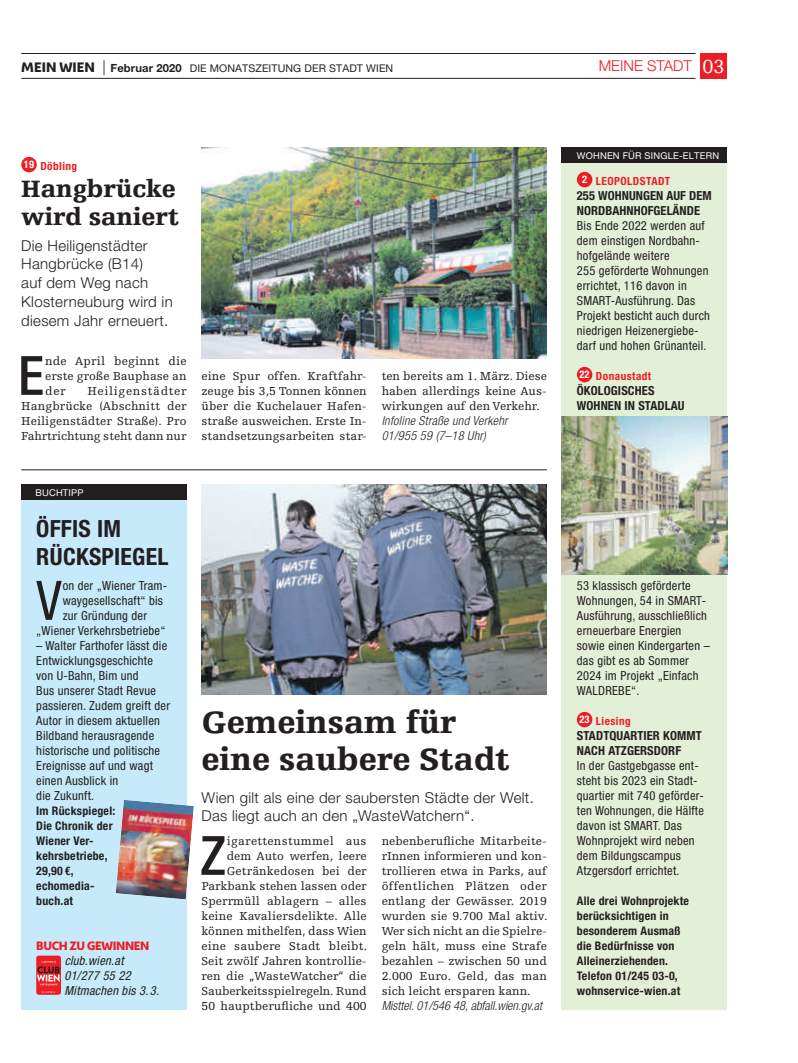
<style>
.page{position:relative;width:798px;height:1063px;background:#fff}
.page>*{position:absolute;margin:0;border:0;box-sizing:border-box;transform-origin:0 0}
.t1{font:condensed 54.5px "Helvetica Neue LT Pro";color:#231f20}
.t2{font:500 condensed 54.25px "Helvetica Neue LT Pro";color:#231f20}
.t3{font:900 32.5px/36.2px "Egyptienne FLT Std";color:#231f20}
.t4{font:900 25px/27.5px "Egyptienne FLT Std";color:#231f20}
.t5{font:700 condensed 23.75px/27.5px "Helvetica Neue LT Pro";letter-spacing:.01em;color:#231f20}
.t6{font:300 15px/18.8px "Helvetica Neue LT Pro";letter-spacing:.02em;color:#231f20}
.t7{font:300 15px "Helvetica Neue LT Pro";color:#ee1d23}
.t8{font:condensed 12.5px/15px "Helvetica Neue LT Pro";letter-spacing:.02em;color:#231f20}
.t9{font:700 condensed 12.5px/15px "Helvetica Neue LT Pro";letter-spacing:.01em;color:#231f20}
.t10{font:italic 300 condensed 12.5px/15px "Helvetica Neue LT Pro";letter-spacing:.02em;color:#231f20}
.t11{font:italic condensed 12.5px/15px "Helvetica Neue LT Pro";letter-spacing:.02em;color:#231f20}
.t12{font:italic 300 condensed 12.5px "Helvetica Neue LT Pro";color:#231f20}
.t13{font:12.25px/15px "Egyptienne FLT Std";color:#231f20;text-align:justify}
.t14{font:700 condensed 11.88px/15px "Helvetica Neue LT Pro";letter-spacing:.02em;color:#231f20}
.t15{font:700 condensed 11.25px "Helvetica Neue LT Pro";letter-spacing:.04em;color:#ee1d23}
.t16{font:800 11.25px "Wiener Melange";letter-spacing:-.03em;color:#ee1d23}
.t17{font:10.62px "Helvetica Neue LT Pro";letter-spacing:.01em;color:#231f20}
.t18{font:9.38px "Helvetica Neue LT Pro";letter-spacing:.02em;color:#fff}
.s1{font-family:"Wiener Melange";font-weight:800;font-size:12.75px}
.s2{font-weight:300;font-size:15px}
.s3{font-weight:700;font-size:11.25px}
.s4{font-family:"Egyptienne FLT Std";font-weight:400;font-size:20px;color:#fff}
.s5{font-size:10.5px;color:#fff}
</style>
<div class="page">
<div style="left:699px;top:53px;width:27px;height:26px;background:#ee1d23"></div>
<hr style="left:21px;top:53px;width:674px;height:1px;background:#231f20">
<hr style="left:21px;top:78px;width:674px;height:1px;background:#231f20">
<hr style="left:21px;top:470px;width:525px;height:1px;background:#231f20">
<div style="left:561px;top:148px;width:165px;height:862px;background:#e3f0d8"></div>
<div style="left:576px;top:172px;width:16px;height:15px;background:#ee1d23;border-radius:50%"></div>
<div style="left:576px;top:367px;width:16px;height:15px;background:#ee1d23;border-radius:50%"></div>
<div style="left:576px;top:712px;width:16px;height:15px;background:#ee1d23;border-radius:50%"></div>
<div style="left:561px;top:148px;width:165px;height:15px;background:#221e20"></div>
<div style="left:21px;top:157px;width:16px;height:15px;background:#ee1d23;border-radius:50%"></div>
<img style="left:201px;top:148px;width:345px;height:211px">
<img style="left:561px;top:417px;width:165px;height:158px">
<img style="left:201px;top:484px;width:345px;height:211px">
<div style="left:21px;top:485px;width:165px;height:525px;background:#c6eafa"></div>
<div style="left:21px;top:485px;width:165px;height:15px;background:#221e20"></div>
<img style="left:116px;top:800px;width:78px;height:99px">
<div style="left:36px;top:956px;width:25px;height:39px;background:#ee1d23;border-radius:3px"></div>
<svg style="left:41px;top:991px;width:14px;height:2px"></svg>
<svg style="left:37px;top:961px;width:23px;height:24px"></svg>
<p class="t17" style="left:21px;top:64px;width:373px"><span class="s1">MEIN WIEN</span> <span class="s2">|</span> <span class="s3">Februar 2020</span> DIE MONATSZEITUNG DER STADT WIEN</p>
<p class="t7" style="left:598px;top:61px;width:127px">MEINE STADT <span class="s4">03</span></p>
<p class="t15" style="left:24px;top:162px;width:55px"><span class="s5">19</span> Döbling</p>
<h3 class="t4" style="left:21px;top:177px;width:159px">Hangbrücke wird saniert</h3>
<p class="t6" style="left:21px;top:237px;width:153px">Die Heiligenstädter<br>Hangbrücke (B14)<br>auf dem Weg nach<br>Klosterneuburg wird in diesem Jahr erneuert.</p>
<h2 class="t2" style="left:18px;top:356px;width:28px">E</h2>
<p class="t13" style="left:45px;top:354px;width:143px">nde April beginnt die erste große Bauphase an der</p>
<p class="t13" style="left:21px;top:384px;width:167px;text-indent:66px">Heiligenstädter Hangbrücke (Abschnitt der Heiligenstädter Straße). Pro Fahrtrichtung steht dann nur</p>
<p class="t13" style="left:201px;top:369px;width:167px">eine Spur offen. Kraftfahr&shy;zeuge bis 3,5 Tonnen können über die Kuchelauer Hafen&shy;straße ausweichen. Erste In&shy;standsetzungsarbeiten star-</p>
<p class="t13" style="left:381px;top:369px;width:167px">ten bereits am 1. März. Diese haben allerdings keine Aus&shy;wirkungen auf den Verkehr.</p>
<p class="t10" style="left:381px;top:414px;width:127px">Infoline Straße und Verkehr<br>01/955 59 (7–18 Uhr)</p>
<p class="t18" style="left:35px;top:489px;width:49px">BUCHTIPP</p>
<h3 class="t5" style="left:36px;top:517px;width:133px">ÖFFIS IM<br>RÜCKSPIEGEL</h3>
<h1 class="t1" style="left:36px;top:581px;width:27px">V</h1>
<p class="t8" style="left:63px;top:579px;width:106px">on der „Wiener Tram-</p>
<p class="t8" style="left:63px;top:594px;width:102px">waygesellschaft“ bis</p>
<p class="t8" style="left:63px;top:609px;width:86px">zur Gründung der</p>
<p class="t8" style="left:36px;top:624px;width:131px">„Wiener Verkehrsbetriebe“</p>
<p class="t8" style="left:36px;top:639px;width:135px">– Walter Farthofer lässt die<br>Entwicklungsgeschichte von U-Bahn, Bim und<br>Bus unserer Stadt Revue passieren. Zudem greift der<br>Autor in diesem aktuellen<br>Bildband herausragende historische und politische<br>Ereignisse auf und wagt einen Ausblick in<br>die Zukunft.</p>
<p class="t14" style="left:36px;top:804px;width:80px">Im Rückspiegel:<br>Die Chronik der<br>Wiener Ver&shy;kehrsbetriebe,<br>29,90 €, echomedia&shy;buch.at</p>
<p class="t16" style="left:36px;top:938px;width:115px">BUCH ZU GEWINNEN</p>
<p class="t11" style="left:64px;top:954px;width:96px">club.wien.at<br>01/277 55 22<br>Mitmachen bis 3. 3.</p>
<h3 class="t3" style="left:201px;top:707px;width:310px">Gemeinsam für eine saubere Stadt</h3>
<p class="t6" style="left:201px;top:789px;width:334px">Wien gilt als eine der saubersten Städte der Welt.<br>Das liegt auch an den „WasteWatchern“.</p>
<h2 class="t2" style="left:200px;top:836px;width:27px">Z</h2>
<p class="t13" style="left:201px;top:834px;width:167px;text-align:right">igarettenstummel aus dem Auto werfen, leere<br>Getränkedosen bei der<br>Parkbank stehen lassen oder<br>Sperrmüll ablagern – alles keine Kavaliersdelikte. Alle können mithelfen, dass Wien eine saubere Stadt bleibt.<br>Seit zwölf Jahren kontrollie&shy;ren die „WasteWatcher“ die<br>Sauberkeitsspielregeln. Rund<br>50 hauptberufliche und 400</p>
<p class="t13" style="left:381px;top:834px;width:167px">nebenberufliche Mitarbeite&shy;rInnen informieren und kon&shy;trollieren etwa in Parks, auf öffentlichen Plätzen oder entlang der Gewässer. 2019 wurden sie 9.700 Mal aktiv.<br>Wer sich nicht an die Spielre&shy;geln hält, muss eine Strafe bezahlen – zwischen 50 und 2.000 Euro. Geld, das man sich leicht ersparen kann.</p>
<p class="t12" style="left:381px;top:1001px;width:162px">Misttel. 01/546 48, abfall.wien.gv.at</p>
<p class="t18" style="left:576px;top:152px;width:144px">WOHNEN FÜR SINGLE-ELTERN</p>
<p class="t15" style="left:582px;top:177px;width:90px"><span class="s5">2</span> LEOPOLDSTADT</p>
<p class="t9" style="left:576px;top:189px;width:136px">255 WOHNUNGEN AUF DEM<br>NORDBAHNHOFGELÄNDE</p>
<p class="t8" style="left:576px;top:219px;width:135px">Bis Ende 2022 werden auf dem einstigen Nordbahn&shy;hofgelände weitere<br>255 geförderte Wohnungen errichtet, 116 davon in<br>SMART-Ausführung. Das<br>Projekt besticht auch durch niedrigen Heizenergiebe&shy;darf und hohen Grünanteil.</p>
<p class="t15" style="left:579px;top:372px;width:73px"><span class="s5">22</span> Donaustadt</p>
<p class="t9" style="left:576px;top:384px;width:109px">ÖKOLOGISCHES<br>WOHNEN IN STADLAU</p>
<p class="t8" style="left:576px;top:579px;width:134px">53 klassisch geförderte<br>Wohnungen, 54 in SMART-<br>Ausführung, ausschließlich erneuerbare Energien sowie einen Kindergarten – das gibt es ab Sommer<br>2024 im Projekt „Einfach<br>WALDREBE“.</p>
<p class="t15" style="left:579px;top:717px;width:53px"><span class="s5">23</span> Liesing</p>
<p class="t9" style="left:576px;top:729px;width:126px">STADTQUARTIER KOMMT<br>NACH ATZGERSDORF</p>
<p class="t8" style="left:576px;top:759px;width:128px">In der Gastgebgasse ent&shy;steht bis 2023 ein Stadt&shy;quartier mit 740 geförder&shy;ten Wohnungen, die Hälfte davon ist SMART. Das<br>Wohnprojekt wird neben dem Bildungscampus<br>Atzgersdorf errichtet.</p>
<p class="t14" style="left:576px;top:894px;width:114px">Alle drei Wohnprojekte berücksichtigen in besonderem Ausmaß die Bedürfnisse von<br>Alleinerziehenden.<br>Telefon 01/245 03-0, wohnservice-wien.at</p>
</div>
